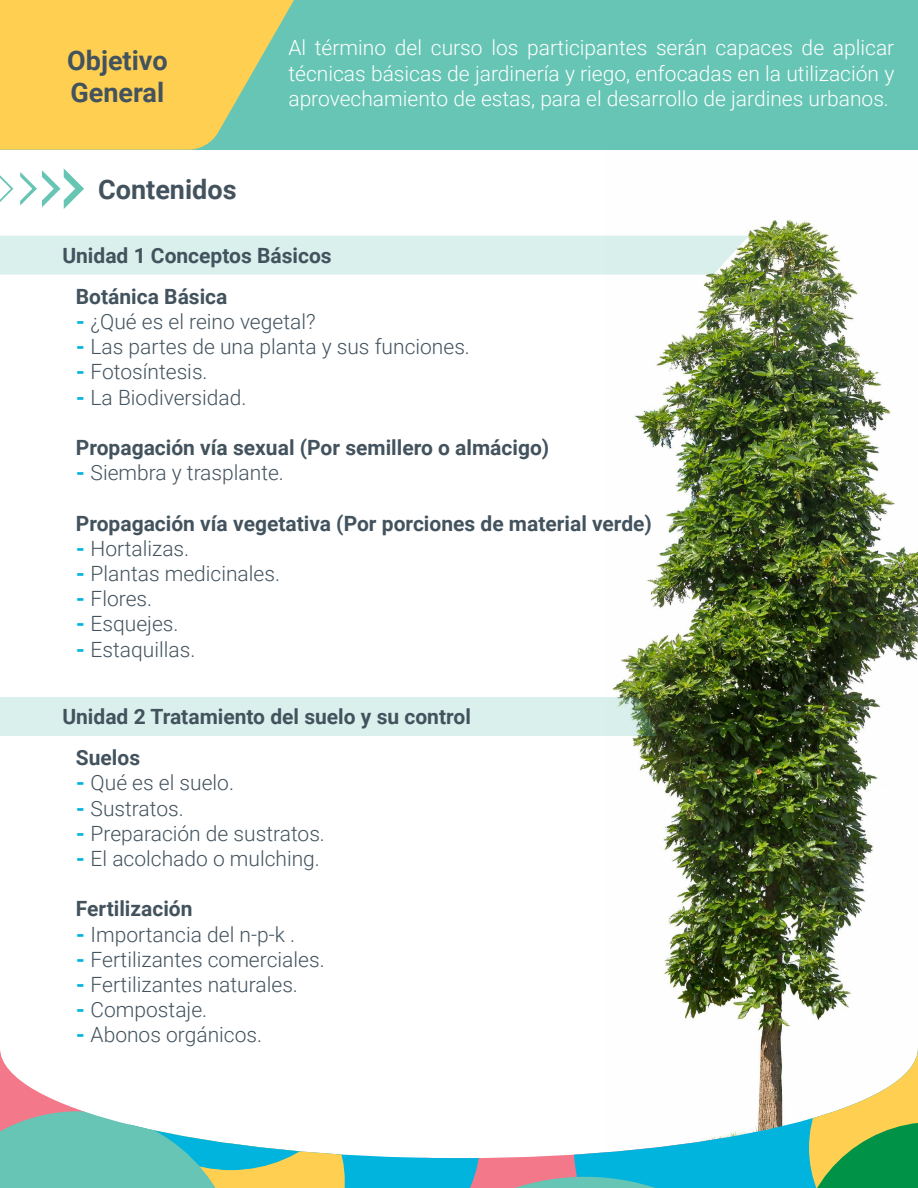
<style>
.page{position:relative;width:918px;height:1188px;background:#fff}
.page>*{position:absolute;margin:0;border:0;box-sizing:border-box;transform-origin:0 0}
.t1{font:700 27px/32.4px "Roboto";color:#43535e}
.t2{font:300 21px "Roboto";color:#43535e}
.t3{font:700 21px "Roboto";color:#43535e}
.t4{font:300 21px/25.2px "Roboto";color:#fff;text-align:justify}
.s1{font-weight:900;color:#00b4de}
</style>
<div class="page">
<img style="left:606px;top:220px;width:312px;height:828px">
<div style="left:0;top:236px;width:749px;height:39px;background:#d9f0ec"></div>
<div style="left:0;top:697px;width:657px;height:39px;background:#d9f0ec"></div>
<div style="left:0;top:0;width:918px;height:150px;background:#66c5b4"></div>
<svg style="left:0;top:0;width:294px;height:150px;fill:#ffcf51"></svg>
<svg style="left:0;top:1048px;width:918px;height:140px"></svg>
<svg style="left:0;top:175px;width:13px;height:27px"></svg>
<svg style="left:20px;top:168px;width:64px;height:41px"></svg>
<p class="t1" style="left:67px;top:43px;width:102px">Objetivo<br>General</p>
<p class="t4" style="left:288px;top:34px;width:607px">Al término del curso los participantes serán capaces de aplicar técnicas básicas de jardinería y riego, enfocadas en la utilización y aprovechamiento de estas, para el desarrollo de jardines urbanos.</p>
<p class="t1" style="left:98px;top:172px;width:140px">Contenidos</p>
<p class="t3" style="left:62px;top:241px;width:271px">Unidad 1 Conceptos Básicos</p>
<p class="t3" style="left:76px;top:282px;width:153px">Botánica Básica</p>
<p class="t2" style="left:76px;top:307px;width:241px"><span class="s1">-</span> ¿Qué es el reino vegetal?</p>
<p class="t2" style="left:76px;top:332px;width:396px"><span class="s1">-</span> Las partes de una planta y sus funciones.</p>
<p class="t2" style="left:76px;top:357px;width:133px"><span class="s1">-</span> Fotosíntesis.</p>
<p class="t2" style="left:76px;top:382px;width:172px"><span class="s1">-</span> La Biodiversidad.</p>
<p class="t3" style="left:76px;top:433px;width:475px">Propagación vía sexual (Por semillero o almácigo)</p>
<p class="t2" style="left:76px;top:458px;width:210px"><span class="s1">-</span> Siembra y trasplante.</p>
<p class="t3" style="left:76px;top:508px;width:578px">Propagación vía vegetativa (Por porciones de material verde)</p>
<p class="t2" style="left:76px;top:534px;width:115px"><span class="s1">-</span> Hortalizas.</p>
<p class="t2" style="left:76px;top:559px;width:206px"><span class="s1">-</span> Plantas medicinales.</p>
<p class="t2" style="left:76px;top:584px;width:78px"><span class="s1">-</span> Flores.</p>
<p class="t2" style="left:76px;top:609px;width:104px"><span class="s1">-</span> Esquejes.</p>
<p class="t2" style="left:76px;top:634px;width:121px"><span class="s1">-</span> Estaquillas.</p>
<p class="t3" style="left:62px;top:702px;width:410px">Unidad 2 Tratamiento del suelo y su control</p>
<p class="t3" style="left:76px;top:743px;width:66px">Suelos</p>
<p class="t2" style="left:76px;top:768px;width:160px"><span class="s1">-</span> Qué es el suelo.</p>
<p class="t2" style="left:76px;top:793px;width:109px"><span class="s1">-</span> Sustratos.</p>
<p class="t2" style="left:76px;top:819px;width:251px"><span class="s1">-</span> Preparación de sustratos.</p>
<p class="t2" style="left:76px;top:844px;width:246px"><span class="s1">-</span> El acolchado o mulching.</p>
<p class="t3" style="left:76px;top:894px;width:118px">Fertilización</p>
<p class="t2" style="left:76px;top:919px;width:221px"><span class="s1">-</span> Importancia del n-p-k .</p>
<p class="t2" style="left:76px;top:945px;width:250px"><span class="s1">-</span> Fertilizantes comerciales.</p>
<p class="t2" style="left:76px;top:970px;width:224px"><span class="s1">-</span> Fertilizantes naturales.</p>
<p class="t2" style="left:76px;top:995px;width:133px"><span class="s1">-</span> Compostaje.</p>
<p class="t2" style="left:76px;top:1020px;width:188px"><span class="s1">-</span> Abonos orgánicos.</p>
</div>
